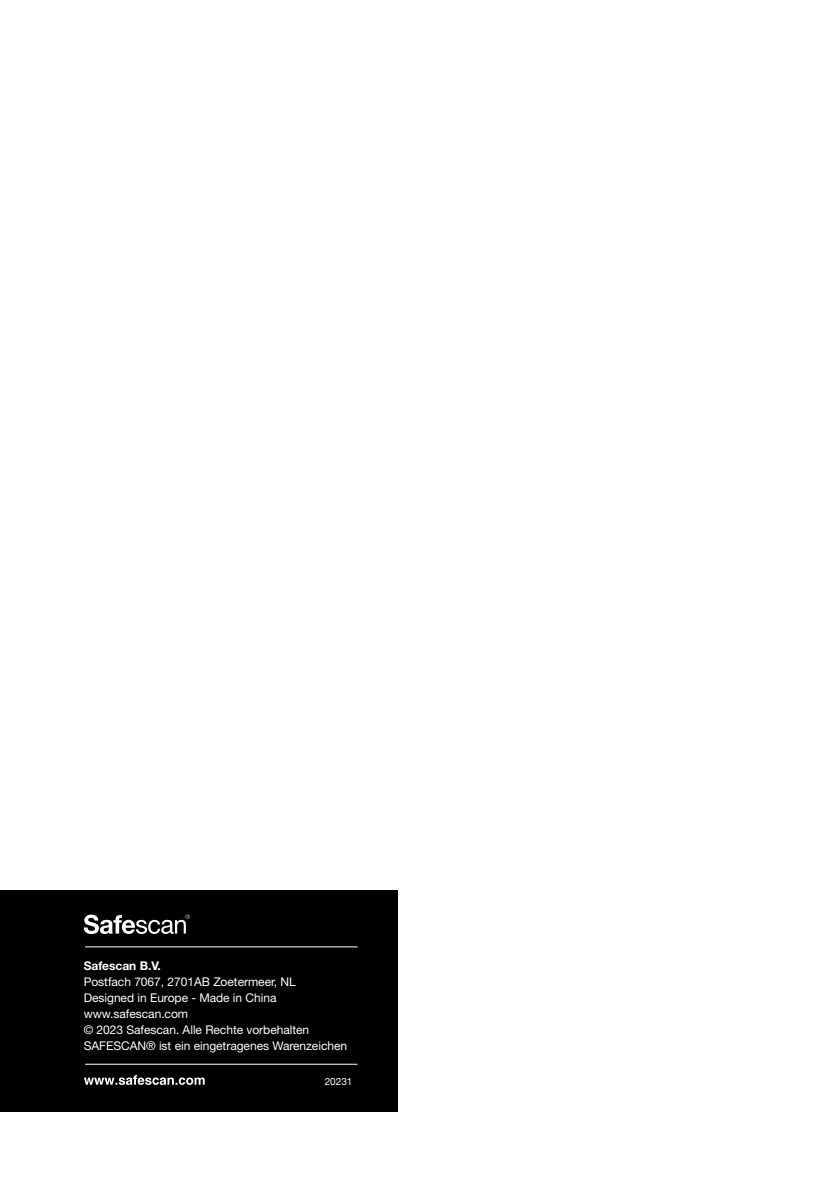
<style>
.page{position:relative;width:840px;height:1191px;background:#fff}
.page>*{position:absolute;margin:0;border:0;box-sizing:border-box;transform-origin:0 0}
.t1{font:12px/16px "Helvetica Neue LT Std";letter-spacing:-.005em;color:#fff}
.t2{font:700 12px "Helvetica Neue LT Std";letter-spacing:-.005em;color:#fff}
.t3{font:10px "Helvetica Neue LT Std";letter-spacing:-.005em;color:#fff}
</style>
<div class="page">
<div style="left:0;top:890px;width:397px;height:221px;background:#000"></div>
<hr style="left:85px;top:946px;width:272px;height:1px;background:#fff">
<hr style="left:85px;top:1064px;width:272px;height:1px;background:#fff">
<svg style="left:84px;top:1075px;width:120px;height:9px"></svg>
<svg style="left:84px;top:914px;width:106px;height:20px"></svg>
<p class="t2" style="left:84px;top:958px;width:78px">Safescan B.V.</p>
<p class="t1" style="left:84px;top:973px;width:265px">Postfach 7067, 2701AB Zoetermeer, NL Designed in Europe - Made in China www.safescan.com<br>© 2023 Safescan. Alle Rechte vorbehalten SAFESCAN® ist ein eingetragenes Warenzeichen</p>
<p class="t3" style="left:324px;top:1075px;width:29px">20231</p>
</div>
